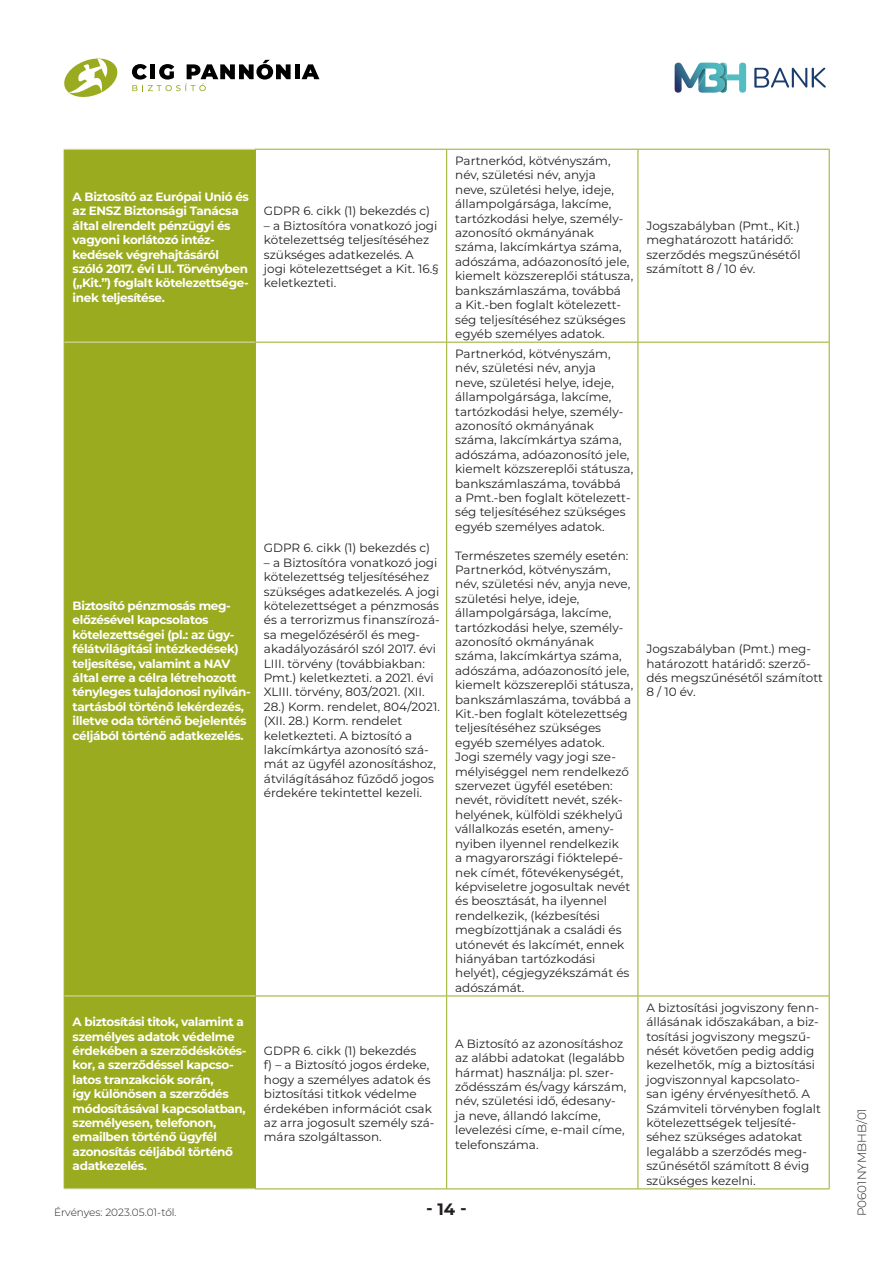
<style>
.page{position:relative;width:893px;height:1263px;background:#fff}
.page>*{position:absolute;margin:0;border:0;box-sizing:border-box;transform-origin:0 0}
.t1{font:700 16.5px "Montserrat";color:#231f20}
.t2{font:12px/14.4px "Montserrat";color:#231f20}
.t3{font:700 12px/14.4px "Montserrat";letter-spacing:-.03em;color:#fff}
.t4{font:300 12px "Montserrat";color:#231f20}
.t5{font:300 10.5px "Montserrat";color:#231f20}
</style>
<div class="page">
<div style="left:295px;top:64px;width:5px;height:15px;background:#000001"></div>
<svg style="left:302px;top:64px;width:17px;height:15px"></svg>
<svg style="left:64px;top:58px;width:54px;height:39px"></svg>
<svg style="left:132px;top:60px;width:159px;height:31px"></svg>
<svg style="left:675px;top:63px;width:71px;height:30px"></svg>
<img style="left:718px;top:63px;width:10px;height:30px">
<img style="left:698px;top:69px;width:7px;height:18px">
<svg style="left:754px;top:68px;width:72px;height:20px"></svg>
<div style="left:65px;top:150px;width:190px;height:1038px;background:#9aab20"></div>
<hr style="left:255px;top:149px;width:192px;height:1px;background:#9aab20">
<hr style="left:255px;top:150px;width:1px;height:192px;background:#9aab20">
<hr style="left:447px;top:149px;width:191px;height:1px;background:#9aab20">
<hr style="left:446px;top:150px;width:1px;height:192px;background:#9aab20">
<hr style="left:638px;top:149px;width:192px;height:1px;background:#9aab20">
<hr style="left:638px;top:150px;width:1px;height:192px;background:#9aab20">
<hr style="left:829px;top:150px;width:1px;height:192px;background:#9aab20">
<hr style="left:255px;top:342px;width:192px;height:1px;background:#9aab20">
<hr style="left:255px;top:342px;width:1px;height:653px;background:#9aab20">
<hr style="left:447px;top:342px;width:191px;height:1px;background:#9aab20">
<hr style="left:446px;top:342px;width:1px;height:653px;background:#9aab20">
<hr style="left:638px;top:342px;width:192px;height:1px;background:#9aab20">
<hr style="left:638px;top:342px;width:1px;height:653px;background:#9aab20">
<hr style="left:829px;top:342px;width:1px;height:653px;background:#9aab20">
<hr style="left:255px;top:995px;width:192px;height:1px;background:#9aab20">
<hr style="left:255px;top:996px;width:1px;height:192px;background:#9aab20">
<hr style="left:447px;top:995px;width:191px;height:1px;background:#9aab20">
<hr style="left:446px;top:996px;width:1px;height:192px;background:#9aab20">
<hr style="left:638px;top:995px;width:192px;height:1px;background:#9aab20">
<hr style="left:638px;top:996px;width:1px;height:192px;background:#9aab20">
<hr style="left:829px;top:996px;width:1px;height:192px;background:#9aab20">
<hr style="left:255px;top:1188px;width:192px;height:1px;background:#9aab20">
<hr style="left:447px;top:1188px;width:191px;height:1px;background:#9aab20">
<hr style="left:638px;top:1188px;width:192px;height:1px;background:#9aab20">
<hr style="left:64px;top:150px;width:1px;height:192px;background:#9aab20">
<hr style="left:64px;top:342px;width:1px;height:654px;background:#9aab20">
<hr style="left:64px;top:996px;width:1px;height:192px;background:#9aab20">
<hr style="left:64px;top:149px;width:191px;height:1px;background:#d8e1b6">
<hr style="left:65px;top:342px;width:190px;height:1px;background:#d8e1b6">
<hr style="left:65px;top:995px;width:190px;height:1px;background:#d8e1b6">
<hr style="left:64px;top:1188px;width:191px;height:1px;background:#d8e1b6">
<p class="t3" style="left:73px;top:189px;width:178px">A Biztosító az Európai Unió és az ENSZ Biztonsági Tanácsa által elrendelt pénzügyi és vagyoni korlátozó intéz&shy;kedések végrehajtásáról szóló 2017. évi LII. Törvényben („Kit.”) foglalt kötelezettsége&shy;inek teljesítése.</p>
<p class="t3" style="left:73px;top:598px;width:180px">Biztosító pénzmosás meg&shy;előzésével kapcsolatos kötelezettségei (pl.: az ügy&shy;félátvilágítási intézkedések) teljesítése, valamint a NAV által erre a célra létrehozott tényleges tulajdonosi nyilván&shy;tartásból történő lekérdezés, illetve oda történő bejelentés céljából történő adatkezelés.</p>
<p class="t3" style="left:73px;top:1014px;width:175px">A biztosítási titok, valamint a személyes adatok védelme érdekében a szerződéskötés&shy;kor, a szerződéssel kapcso&shy;latos tranzakciók során,<br>így különösen a szerződés módosításával kapcsolatban, személyesen, telefonon, emailben történő ügyfél azonosítás céljából történő adatkezelés.</p>
<p class="t2" style="left:264px;top:204px;width:168px">GDPR 6. cikk (1) bekezdés c)</p>
<p class="t2" style="left:264px;top:218px;width:176px">– a Biztosítóra vonatkozó jogi kötelezettség teljesítéséhez szükséges adatkezelés. A jogi kötelezettséget a Kit. 16.§ keletkezteti.</p>
<p class="t2" style="left:264px;top:541px;width:168px">GDPR 6. cikk (1) bekezdés c)</p>
<p class="t2" style="left:264px;top:555px;width:177px">– a Biztosítóra vonatkozó jogi kötelezettség teljesítéséhez szükséges adatkezelés. A jogi kötelezettséget a pénzmosás és a terrorizmus finanszírozá&shy;sa megelőzéséről és meg&shy;akadályozásáról szól 2017. évi<br>LIII. törvény (továbbiakban:<br>Pmt.) keletkezteti. a 2021. évi<br>XLIII. törvény, 803/2021. (XII.<br>28.) Korm. rendelet, 804/2021. (XII. 28.) Korm. rendelet keletkezteti. A biztosító a lakcímkártya azonosító szá&shy;mát az ügyfél azonosításhoz, átvilágításához fűződő jogos érdekére tekintettel kezeli.</p>
<p class="t2" style="left:455px;top:153px;width:180px">Partnerkód, kötvényszám, név, születési név, anyja<br>neve, születési helye, ideje, állampolgársága, lakcíme, tartózkodási helye, személy&shy;azonosító okmányának száma, lakcímkártya száma, adószáma, adóazonosító jele, kiemelt közszereplői státusza, bankszámlaszáma, továbbá<br>a Kit.-ben foglalt kötelezett&shy;ség teljesítéséhez szükséges egyéb személyes adatok.</p>
<p class="t2" style="left:455px;top:346px;width:180px">Partnerkód, kötvényszám, név, születési név, anyja<br>neve, születési helye, ideje, állampolgársága, lakcíme, tartózkodási helye, személy&shy;azonosító okmányának száma, lakcímkártya száma, adószáma, adóazonosító jele, kiemelt közszereplői státusza, bankszámlaszáma, továbbá<br>a Pmt.-ben foglalt kötelezett&shy;ség teljesítéséhez szükséges egyéb személyes adatok.</p>
<p class="t2" style="left:455px;top:548px;width:180px">Természetes személy esetén:<br>Partnerkód, kötvényszám, név, születési név, anyja neve, születési helye, ideje, állampolgársága, lakcíme, tartózkodási helye, személy&shy;azonosító okmányának száma, lakcímkártya száma, adószáma, adóazonosító jele, kiemelt közszereplői státusza, bankszámlaszáma, továbbá a<br>Kit.-ben foglalt kötelezettség teljesítéséhez szükséges egyéb személyes adatok.<br>Jogi személy vagy jogi sze&shy;mélyiséggel nem rendelkező szervezet ügyfél esetében: nevét, rövidített nevét, szék&shy;helyének, külföldi székhelyű vállalkozás esetén, ameny&shy;nyiben ilyennel rendelkezik<br>a magyarországi fióktelepé&shy;nek címét, főtevékenységét, képviseletre jogosultak nevét és beosztását, ha ilyennel rendelkezik, (kézbesítési megbízottjának a családi és utónevét és lakcímét, ennek hiányában tartózkodási helyét), cégjegyzékszámát és adószámát.</p>
<p class="t2" style="left:264px;top:1043px;width:172px">GDPR 6. cikk (1) bekezdés<br>f) – a Biztosító jogos érdeke, hogy a személyes adatok és biztosítási titkok védelme érdekében információt csak az arra jogosult személy szá&shy;mára szolgáltasson.</p>
<p class="t2" style="left:455px;top:1036px;width:173px">A Biztosító az azonosításhoz az alábbi adatokat (legalább hármat) használja: pl. szer&shy;ződésszám és/vagy kárszám, név, születési idő, édesany&shy;ja neve, állandó lakcíme, levelezési címe, e-mail címe, telefonszáma.</p>
<p class="t5" style="left:54px;top:1205px;width:124px">Érvényes: 2023.05.01-től.</p>
<h1 class="t1" style="left:426px;top:1197px;width:42px">- 14 -</h1>
<p class="t2" style="left:646px;top:218px;width:156px">Jogszabályban (Pmt., Kit.) meghatározott határidő: szerződés megszűnésétől számított 8 / 10 év.</p>
<p class="t2" style="left:646px;top:641px;width:178px">Jogszabályban (Pmt.) meg&shy;határozott határidő: szerző&shy;dés megszűnésétől számított<br>8 / 10 év.</p>
<p class="t2" style="left:646px;top:1000px;width:176px">A biztosítási jogviszony fenn&shy;állásának időszakában, a biz&shy;tosítási jogviszony megszű&shy;nését követően pedig addig kezelhetők, míg a biztosítási jogviszonnyal kapcsolato&shy;san igény érvényesíthető. A<br>Számviteli törvényben foglalt kötelezettségek teljesíté&shy;séhez szükséges adatokat legalább a szerződés meg&shy;szűnésétől számított 8 évig szükséges kezelni.</p>
<p class="t4" style="left:854px;top:1216px;width:109px;rotate:-90deg">P0601NYMBHB/01</p>
</div>
